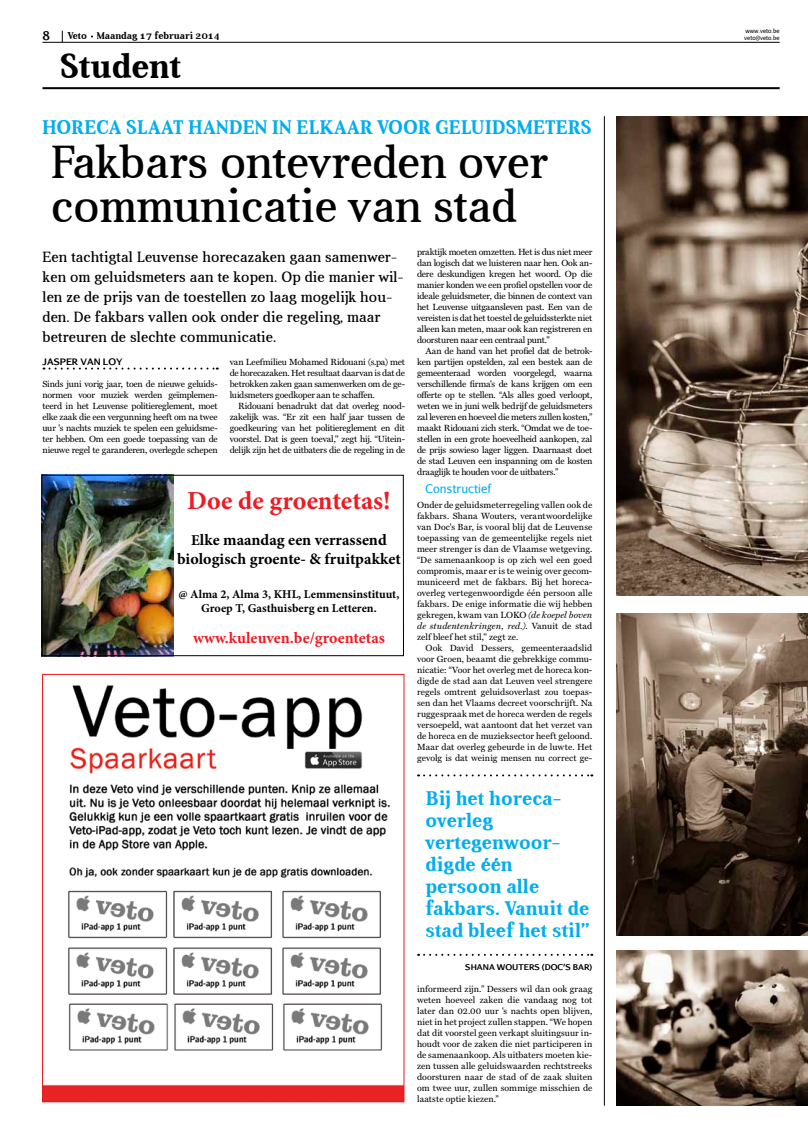
<style>
.page{position:relative;width:808px;height:1134px;background:#fff}
.page>*{position:absolute;margin:0;border:0;box-sizing:border-box;transform-origin:0 0}
.t1{font:47px/44px "Aver";color:#000}
.t2{font:700 35px "Aver";color:#000}
.t3{font:700 26px "Minion Pro";color:#ec1b24}
.t4{font:700 20px/22px "Aver";color:#00aeef}
.t5{font:700 16px/19.2px "Minion Pro";color:#000;text-align:center}
.t6{font:700 16px "Minion Pro";color:#ec1b24}
.t7{font:15px/20px "Aver";letter-spacing:.01em;color:#000}
.t8{font:700 12px/14.4px "Minion Pro";color:#000;text-align:center}
.t9{font:12px "Aurulent Sans";color:#00aeef}
.t10{font:700 12px "Aurulent Sans";color:#000}
.t11{font:700 10px "Aver";color:#000}
.t12{font:9px/11px "Miller Text";letter-spacing:-.015em;color:#000;text-align:justify}
.t13{font:700 9px "Aurulent Sans";color:#000}
.t14{font:700 8px "Aurulent Sans";color:#000}
.t15{font:6px/7.2px "Aurulent Sans";color:#000}
.s1{font-style:italic}
.s2{font-size:15px}
</style>
<div class="page">
<svg style="left:44px;top:368px;width:174px;height:2px"></svg>
<img style="left:44px;top:685px;width:358px;height:415px">
<div style="left:42px;top:674px;width:362px;height:428px;border:1px solid #ec1b24"></div>
<svg style="left:418px;top:774px;width:174px;height:2px"></svg>
<svg style="left:418px;top:954px;width:174px;height:2px"></svg>
<img style="left:43px;top:477px;width:130px;height:177px">
<div style="left:41px;top:475px;width:363px;height:181px;border:1px solid #000"></div>
<hr style="left:604px;top:116px;width:1px;height:990px;background:#000">
<img style="left:617px;top:116px;width:191px;height:480px">
<img style="left:617px;top:613px;width:191px;height:323px">
<img style="left:617px;top:951px;width:191px;height:155px">
<hr style="left:43px;top:42px;width:737px;height:1px;background:#000">
<hr style="left:43px;top:87px;width:737px;height:2px;background:#000">
<h3 class="t10" style="left:43px;top:27px;width:9px">8</h3>
<p class="t11" style="left:68px;top:30px;width:154px">Veto Maandag 17 februari 2014</p>
<p class="t15" style="left:744px;top:27px;width:37px">www.veto.be veto@veto.be</p>
<h2 class="t2" style="left:60px;top:46px;width:123px">Student</h2>
<h3 class="t4" style="left:43px;top:116px;width:551px">Horeca slaat handen in elkaar voor geluidsmeters</h3>
<h1 class="t1" style="left:51px;top:140px;width:498px">Fakbars ontevreden over communicatie van stad</h1>
<p class="t7" style="left:43px;top:247px;width:363px">Een tachtigtal Leuvense horecazaken gaan samenwer&shy;ken om geluidsmeters aan te kopen. Op die manier wil&shy;len ze de prijs van de toestellen zo laag mogelijk hou&shy;den. De fakbars vallen ook onder die regeling, maar betreuren de slechte communicatie.</p>
<p class="t13" style="left:43px;top:355px;width:82px">JASPER VAN LOY</p>
<p class="t12" style="left:43px;top:378px;width:177px">Sinds juni vorig jaar, toen de nieuwe geluids&shy;normen voor muziek werden geïmplemen&shy;teerd in het Leuvense politiereglement, moet elke zaak die een vergunning heeft om na twee uur 's nachts muziek te spelen een geluidsme&shy;ter hebben. Om een goede toepassing van de nieuwe regel te garanderen, overlegde schepen</p>
<p class="t12" style="left:417px;top:246px;width:177px">praktijk moeten omzetten. Het is dus niet meer dan logisch dat we luisteren naar hen. Ook an&shy;dere deskundigen kregen het woord. Op die manier konden we een profiel opstellen voor de ideale geluidsmeter, die binnen de context van het Leuvense uitgaansleven past. Een van de vereisten is dat het toestel de geluidssterkte niet alleen kan meten, maar ook kan registreren en doorsturen naar een centraal punt.”</p>
<p class="t12" style="left:417px;top:345px;width:177px;text-indent:8px">Aan de hand van het profiel dat de betrok&shy;ken partijen opstelden, zal een bestek aan de gemeenteraad worden voorgelegd, waarna verschillende firma's de kans krijgen om een offerte op te stellen. “Als alles goed verloopt, weten we in juni welk bedrijf de geluidsmeters zal leveren en hoeveel die meters zullen kosten,” maakt Ridouani zich sterk. “Omdat we de toe&shy;stellen in een grote hoeveelheid aankopen, zal de prijs sowieso lager liggen. Daarnaast doet de stad Leuven een inspanning om de kosten draaglijk te houden voor de uitbaters.”</p>
<h3 class="t9" style="left:426px;top:481px;width:67px">Constructief</h3>
<p class="t12" style="left:417px;top:499px;width:177px">Onder de geluidsmeterregeling vallen ook de fakbars. Shana Wouters, verantwoordelijke van Doc's Bar, is vooral blij dat de Leuvense toepassing van de gemeentelijke regels niet meer strenger is dan de Vlaamse wetgeving. “De samenaankoop is op zich wel een goed compromis, maar er is te weinig over gecom&shy;municeerd met de fakbars. Bij het horeca&shy;overleg vertegenwoordigde één persoon alle fakbars. De enige informatie die wij hebben gekregen, kwam van LOKO <span class="s1">(de koepel boven de studentenkringen, red.)</span>. Vanuit de stad zelf bleef het stil," zegt ze.</p>
<p class="t12" style="left:417px;top:642px;width:177px;text-indent:9px">Ook David Dessers, gemeenteraadslid voor Groen, beaamt die gebrekkige commu&shy;nicatie: “Voor het overleg met de horeca kon&shy;digde de stad aan dat Leuven veel strengere regels omtrent geluidsoverlast zou toepas&shy;sen dan het Vlaams decreet voorschrijft. Na ruggespraak met de horeca werden de regels versoepeld, wat aantoont dat het verzet van de horeca en de muzieksector heeft geloond.<br>Maar dat overleg gebeurde in de luwte. Het gevolg is dat weinig mensen nu correct ge-</p>
<p class="t12" style="left:230px;top:356px;width:177px">van Leefmilieu Mohamed Ridouani (s.pa) met de horecazaken. Het resultaat daarvan is dat de betrokken zaken gaan samenwerken om de ge&shy;luidsmeters goedkoper aan te schaffen.</p>
<p class="t12" style="left:230px;top:400px;width:177px;text-indent:8px">Ridouani benadrukt dat dat overleg nood&shy;zakelijk was. “Er zit een half jaar tussen de goedkeuring van het politiereglement en dit voorstel. Dat is geen toeval," zegt hij. “Uitein&shy;delijk zijn het de uitbaters die de regeling in de</p>
<h3 class="t3" style="left:187px;top:482px;width:205px">Doe de groentetas!</h3>
<h3 class="t5" style="left:177px;top:530px;width:225px"><span class="s2">E</span>lke maandag een verrassend biologisch groente- &amp; fruitpakket</h3>
<h3 class="t8" style="left:178px;top:586px;width:222px">@ Alma 2, Alma 3, KHL, Lemmensinstituut,<br>Groep T, Gasthuisberg en Letteren.</h3>
<h3 class="t6" style="left:193px;top:627px;width:193px">www.kuleuven.be/groentetas</h3>
<h3 class="t4" style="left:426px;top:787px;width:165px">Bij het horeca&shy;overleg vertegenwoor&shy;digde één persoon alle fakbars. Vanuit de stad bleef het stil”</h3>
<p class="t14" style="left:465px;top:961px;width:129px">SHANA WOUTERS (DOC’S BAR)</p>
<p class="t12" style="left:417px;top:983px;width:177px">ïnformeerd zijn.” Dessers wil dan ook graag weten hoeveel zaken die vandaag nog tot later dan 02.00 uur 's nachts open blijven, niet in het project zullen stappen. “We hopen dat dit voorstel geen verkapt sluitingsuur in&shy;houdt voor de zaken die niet participeren in de samenaankoop. Als uitbaters moeten kie&shy;zen tussen alle geluidswaarden rechtstreeks doorsturen naar de stad of de zaak sluiten om twee uur, zullen sommige misschien de laatste optie kiezen.”</p>
</div>
